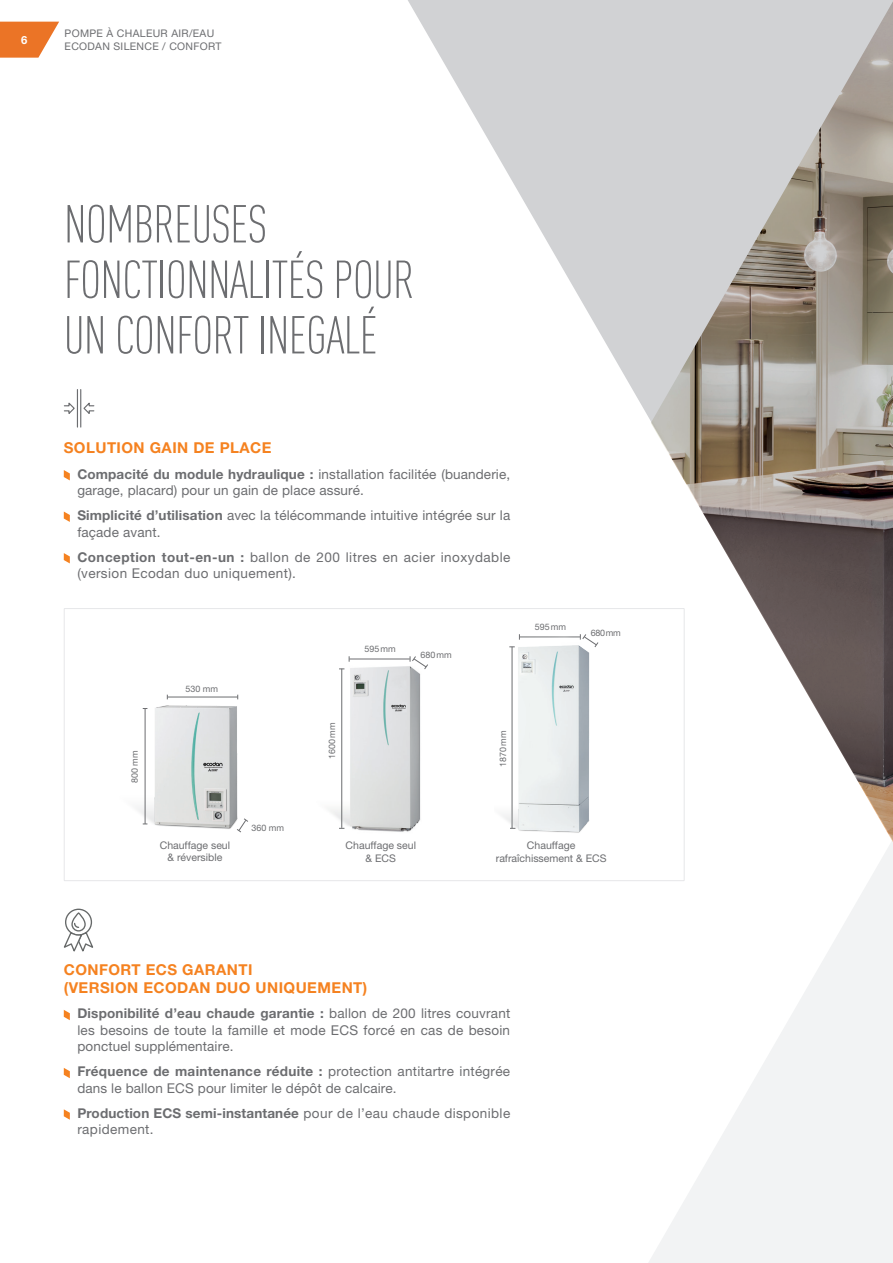
<style>
.page{position:relative;width:893px;height:1263px;background:#fff}
.page>*{position:absolute;margin:0;border:0;box-sizing:border-box;transform-origin:0 0}
.t1{font:300 52.5px/55.5px "DIN Cond";letter-spacing:-.02em;color:#6c6d70}
.t2{font:700 15px/18px "Helvetica Neue LT Pro";letter-spacing:.03em;color:#f58220}
.t3{font:13.5px/16.5px "Helvetica Neue LT Pro";letter-spacing:.01em;color:#6c6d70}
.t4{font:13.5px/16.5px "Helvetica Neue LT Pro";letter-spacing:.035em;color:#6c6d70}
.t5{font:13.5px/16.5px "Helvetica Neue LT Pro";letter-spacing:.03em;color:#6c6d70}
.t6{font:700 11.25px "Helvetica Neue LT Pro";color:#fff}
.t7{font:10.5px/12px "Helvetica Neue LT Pro";color:#6c6d70;text-align:center}
.t8{font:10.5px/13.5px "Helvetica Neue LT Pro";letter-spacing:.03em;color:#6c6d70}
.t9{font:8.85px "Helvetica Neue LT Pro";color:#6c6d70}
.s1{font-weight:700}
</style>
<div class="page">
<svg style="left:649px;top:842px;width:244px;height:421px;fill:#f2f3f4"></svg>
<svg style="left:395px;top:0;width:498px;height:841px"></svg>
<svg style="left:0;top:22px;width:59px;height:36px"></svg>
<svg style="left:64px;top:389px;width:31px;height:39px"></svg>
<svg style="left:64px;top:470px;width:6px;height:10px"></svg>
<svg style="left:64px;top:511px;width:6px;height:11px"></svg>
<svg style="left:64px;top:553px;width:6px;height:10px"></svg>
<svg style="left:66px;top:909px;width:25px;height:26px"></svg>
<div style="left:65px;top:909px;width:27px;height:27px;border:1px solid #666969;border-radius:50%"></div>
<svg style="left:72px;top:913px;width:13px;height:18px"></svg>
<div style="left:71px;top:913px;width:15px;height:18px;border:1px solid #666969;border-radius:6px"></div>
<svg style="left:64px;top:922px;width:29px;height:30px"></svg>
<svg style="left:64px;top:1010px;width:6px;height:10px"></svg>
<svg style="left:64px;top:1068px;width:6px;height:10px"></svg>
<svg style="left:64px;top:1109px;width:6px;height:11px"></svg>
<div style="left:64px;top:608px;width:621px;height:273px;border:1px solid #e6e7e9"></div>
<img style="left:494px;top:636px;width:107px;height:205px">
<svg style="left:580px;top:633px;width:19px;height:15px"></svg>
<img style="left:330px;top:662px;width:92px;height:172px">
<hr style="left:349px;top:659px;width:61px;height:1px;background:#6c6d70">
<hr style="left:341px;top:669px;width:1px;height:159px;background:#6c6d70">
<svg style="left:410px;top:656px;width:19px;height:14px"></svg>
<img style="left:137px;top:694px;width:102px;height:135px">
<hr style="left:168px;top:697px;width:70px;height:1px;background:#6c6d70">
<hr style="left:145px;top:708px;width:1px;height:116px;background:#6c6d70">
<svg style="left:236px;top:818px;width:12px;height:15px"></svg>
<p class="t6" style="left:21px;top:33px;width:8px">6</p>
<p class="t8" style="left:65px;top:26px;width:158px">POMPE À CHALEUR AIR/EAU<br>ECODAN SILENCE / CONFORT</p>
<h1 class="t1" style="left:64px;top:196px;width:352px">NOMBREUSES<br>FONCTIONNALITÉS POUR<br>UN CONFORT INEGALÉ</h1>
<p class="t2" style="left:64px;top:439px;width:209px">SOLUTION GAIN DE PLACE</p>
<p class="t3" style="left:77px;top:465px;width:434px"><span class="s1">Compacité du module hydraulique :</span> installation facilitée (buanderie, garage, placard) pour un gain de place assuré.</p>
<p class="t3" style="left:77px;top:507px;width:434px"><span class="s1">Simplicité d’utilisation</span> avec la télécommande intuitive intégrée sur la façade avant.</p>
<p class="t4" style="left:77px;top:548px;width:435px"><span class="s1">Conception tout-en-un :</span> ballon de 200 litres en acier inoxydable (version Ecodan duo uniquement).</p>
<p class="t9" style="left:130px;top:783px;width:34px;rotate:-90deg">800 mm</p>
<p class="t9" style="left:186px;top:683px;width:34px">530 mm</p>
<p class="t9" style="left:252px;top:823px;width:34px">360 mm</p>
<p class="t9" style="left:327px;top:759px;width:38px;rotate:-90deg">1600mm</p>
<p class="t9" style="left:365px;top:644px;width:33px">595mm</p>
<p class="t9" style="left:420px;top:649px;width:33px">680mm</p>
<p class="t9" style="left:498px;top:767px;width:38px;rotate:-90deg">1870mm</p>
<p class="t9" style="left:535px;top:622px;width:33px">595mm</p>
<p class="t9" style="left:591px;top:627px;width:32px">680mm</p>
<p class="t7" style="left:160px;top:839px;width:72px">Chauffage seul &amp; réversible</p>
<p class="t7" style="left:346px;top:840px;width:72px">Chauffage seul &amp; ECS</p>
<p class="t7" style="left:496px;top:840px;width:112px">Chauffage rafraîchissement &amp; ECS</p>
<p class="t2" style="left:64px;top:960px;width:305px">CONFORT ECS GARANTI<br>(VERSION ECODAN DUO UNIQUEMENT)</p>
<p class="t3" style="left:77px;top:1005px;width:434px;text-align:justify"><span class="s1">Disponibilité d’eau chaude garantie :</span> ballon de 200 litres couvrant les besoins de toute la famille et mode ECS forcé en cas de besoin ponctuel supplémentaire.</p>
<p class="t3" style="left:77px;top:1063px;width:434px"><span class="s1">Fréquence de maintenance réduite :</span> protection antitartre intégrée dans le ballon ECS pour limiter le dépôt de calcaire.</p>
<p class="t5" style="left:77px;top:1104px;width:434px"><span class="s1">Production ECS semi-instantanée</span> pour de l’eau chaude disponible rapidement.</p>
</div>
